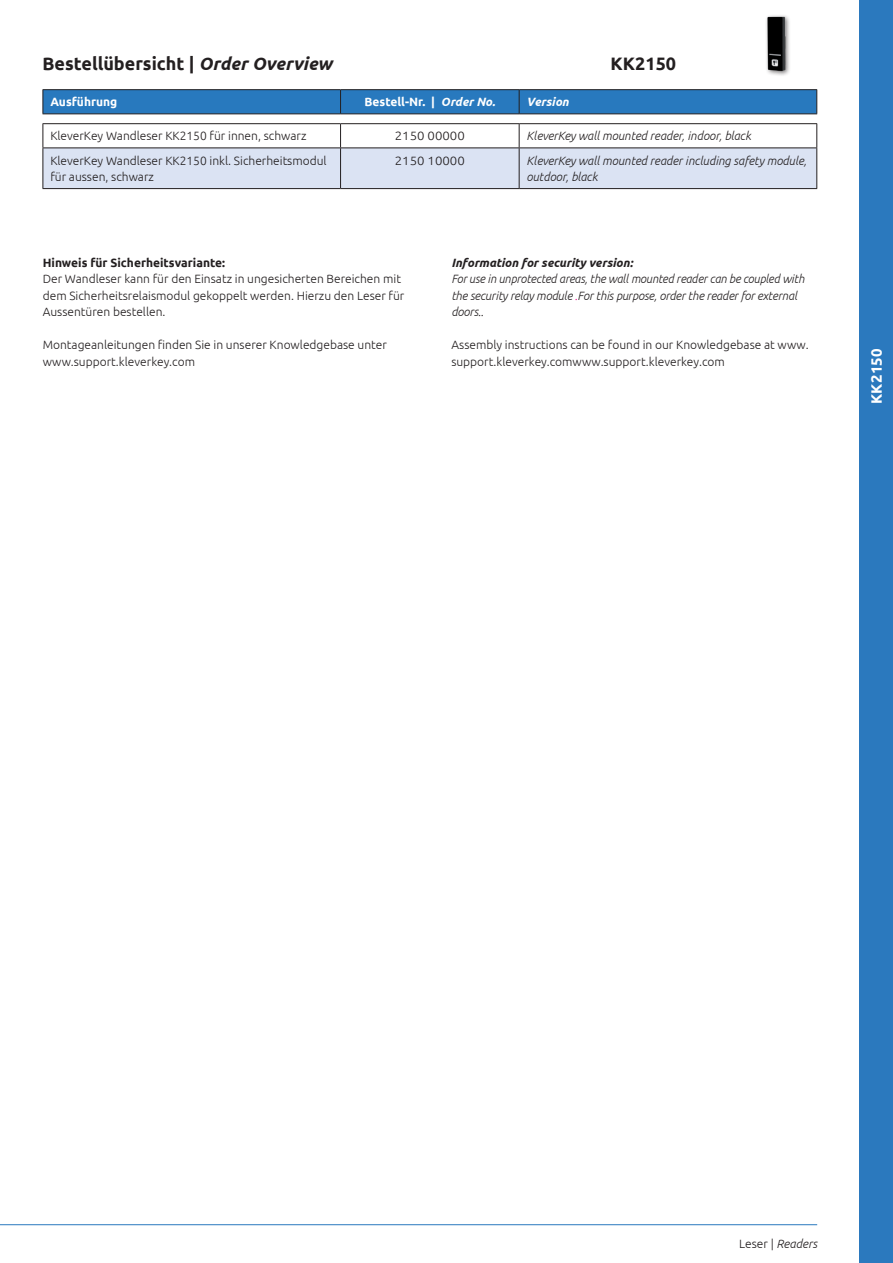
<style>
.page{position:relative;width:893px;height:1263px;background:#fff}
.page>*{position:absolute;margin:0;border:0;box-sizing:border-box;transform-origin:0 0}
.t1{font:700 18px "Ubuntu";color:#231f20}
.t2{font:700 15px "Ubuntu";letter-spacing:.01em;color:#fff}
.t3{font:300 12px/16.5px "Ubuntu";color:#231f20}
.t4{font:italic 300 12px/16.5px "Ubuntu";letter-spacing:-.01em;color:#231f20;scale:.95 1}
.t5{font:italic 300 12px/16.5px "Ubuntu";letter-spacing:-.01em;color:#231f20}
.t6{font:700 12px "Ubuntu";color:#fff}
.t7{font:700 12px "Ubuntu";color:#231f20}
.t8{font:italic 700 12px "Ubuntu";color:#231f20}
.t9{font:300 12px "Ubuntu";color:#231f20;scale:1.1 1}
.t10{font:italic 700 12px "Ubuntu";color:#fff}
.s1{font-style:italic}
.s2{color:#ed028c}
.s3{font-style:normal}
</style>
<div class="page">
<div style="left:859px;top:0;width:34px;height:1263px;background:#2b79be"></div>
<hr style="left:0;top:1224px;width:817px;height:1px;background:#2879be">
<hr style="left:43px;top:89px;width:298px;height:1px;background:#231f20">
<hr style="left:341px;top:89px;width:178px;height:1px;background:#231f20">
<hr style="left:519px;top:89px;width:298px;height:1px;background:#231f20">
<svg style="left:43px;top:90px;width:774px;height:24px;background:#2875b8"></svg>
<hr style="left:43px;top:123px;width:298px;height:1px;background:#231f20">
<hr style="left:341px;top:123px;width:178px;height:1px;background:#231f20">
<hr style="left:519px;top:123px;width:298px;height:1px;background:#231f20">
<svg style="left:43px;top:124px;width:774px;height:64px"></svg>
<hr style="left:816px;top:148px;width:1px;height:40px;background:#231f20">
<hr style="left:43px;top:148px;width:298px;height:1px;background:#231f20">
<hr style="left:341px;top:148px;width:178px;height:1px;background:#231f20">
<hr style="left:519px;top:148px;width:298px;height:1px;background:#231f20">
<hr style="left:43px;top:188px;width:298px;height:1px;background:#231f20">
<hr style="left:341px;top:188px;width:178px;height:1px;background:#231f20">
<hr style="left:519px;top:188px;width:298px;height:1px;background:#231f20">
<div style="left:765px;top:13px;width:26px;height:64px;background:#231f20;opacity:.6"></div>
<img style="left:765px;top:13px;width:26px;height:60px">
<h1 class="t1" style="left:43px;top:56px;width:291px">Bestellübersicht | <span class="s1">Order Overview</span></h1>
<h1 class="t1" style="left:611px;top:56px;width:67px">KK2150</h1>
<p class="t6" style="left:50px;top:97px;width:69px">Ausführung</p>
<p class="t6" style="left:364px;top:97px;width:132px">Bestell-Nr. | <span class="s1">Order No.</span></p>
<p class="t10" style="left:527px;top:97px;width:44px">Version</p>
<p class="t3" style="left:50px;top:128px;width:258px">KleverKey Wandleser KK2150 für innen, schwarz</p>
<p class="t9" style="left:395px;top:131px;width:65px">2150 00000</p>
<p class="t5" style="left:527px;top:129px;width:226px">KleverKey wall mounted reader, indoor, black</p>
<p class="t3" style="left:50px;top:152px;width:278px">KleverKey Wandleser KK2150 inkl. Sicherheitsmodul für aussen, schwarz</p>
<p class="t9" style="left:395px;top:155px;width:65px">2150 10000</p>
<p class="t5" style="left:527px;top:153px;width:282px">KleverKey wall mounted reader including safety module, outdoor, black</p>
<p class="t7" style="left:43px;top:257px;width:184px">Hinweis für Sicherheitsvariante:</p>
<p class="t3" style="left:43px;top:270px;width:363px">Der Wandleser kann für den Einsatz in ungesicherten Bereichen mit dem Sicherheitsrelaismodul gekoppelt werden. Hierzu den Leser für<br>Aussentüren bestellen.</p>
<p class="t3" style="left:43px;top:336px;width:346px">Montageanleitungen finden Sie in unserer Knowledgebase unter www.support.kleverkey.com</p>
<p class="t8" style="left:451px;top:257px;width:183px">Information for security version:</p>
<p class="t4" style="left:451px;top:271px;width:373px">For use in unprotected areas, the wall mounted reader can be coupled with the security relay module <span class="s2">.</span>For this purpose, order the reader for external doors..</p>
<p class="t3" style="left:451px;top:336px;width:359px">Assembly instructions can be found in our Knowledgebase at www. support.kleverkey.comwww.support.kleverkey.com</p>
<p class="t2" style="left:870px;top:404px;width:57px;rotate:-90deg">KK2150</p>
<p class="t5" style="left:739px;top:1236px;width:80px"><span class="s3">Leser |</span> Readers</p>
</div>
